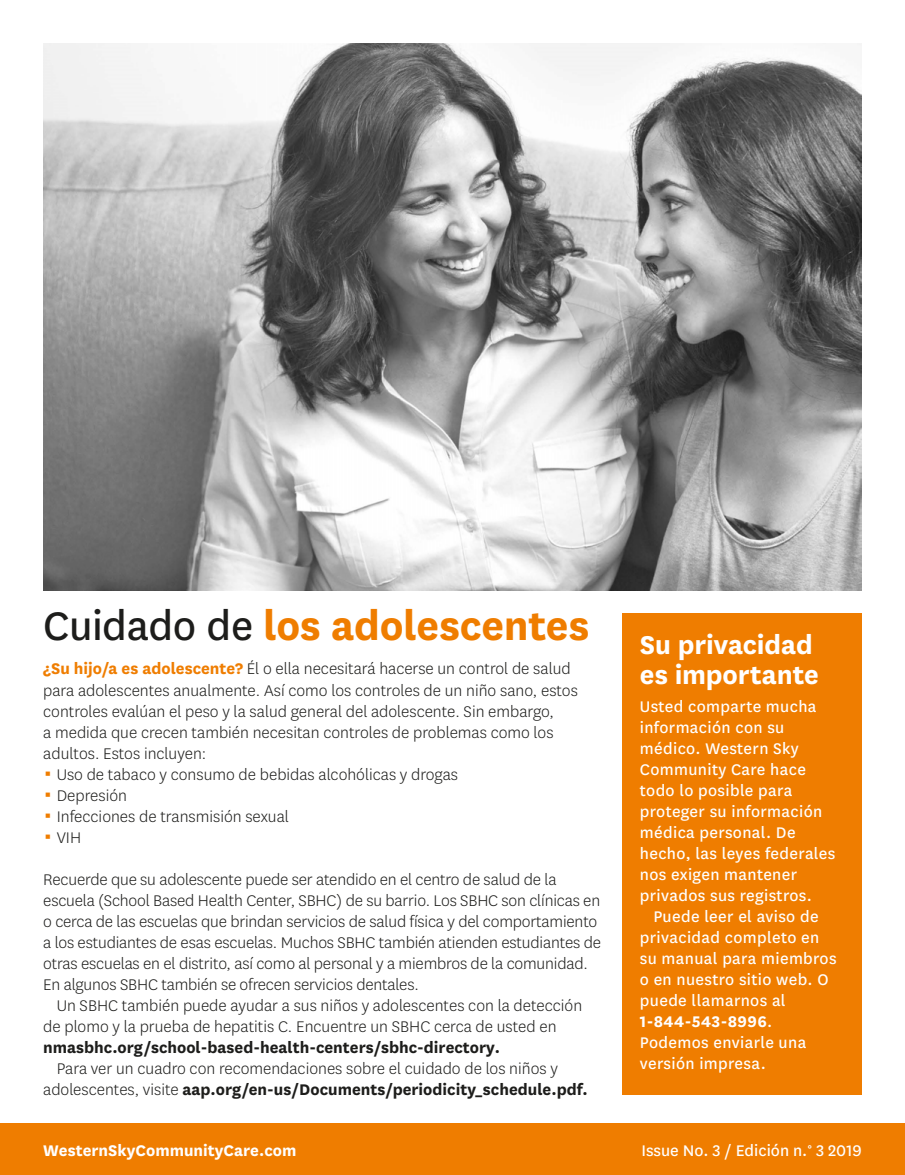
<style>
.page{position:relative;width:905px;height:1175px;background:#fff}
.page>*{position:absolute;margin:0;border:0;box-sizing:border-box;transform-origin:0 0}
.t1{font:700 46.5px "Centene Sans";letter-spacing:-.005em;color:#ef7d00}
.t2{font:700 30px/30px "Centene Sans";letter-spacing:-.005em;color:#fff}
.t3{font:300 18px/21px "Centene Sans";color:#1d1d1b}
.t4{font:18px/21px "Centene Sans";letter-spacing:.02em;color:#fff}
.t5{font:700 18px "Centene Sans";color:#fff}
.t6{font:18px "Centene Sans";color:#fff}
.s1{font-weight:400;color:#1d1d1b}
.s2{font-weight:700;color:#ef7d00}
.s3{font-weight:700}
</style>
<div class="page">
<div style="left:0;top:1123px;width:905px;height:52px;background:#ef7d00"></div>
<img style="left:43px;top:43px;width:818px;height:547px">
<div style="left:622px;top:613px;width:239px;height:482px;background:#ef7d00"></div>
<h2 class="t1" style="left:43px;top:593px;width:547px"><span class="s1">Cuidado de</span> los adolescentes</h2>
<p class="t3" style="left:43px;top:658px;width:536px"><span class="s2">¿Su hijo/a es adolescente?</span> Él o ella necesitará hacerse un control de salud para adolescentes anualmente. Así como los controles de un niño sano, estos controles evalúan el peso y la salud general del adolescente. Sin embargo,<br>a medida que crecen también necesitan controles de problemas como los adultos. Estos incluyen:</p>
<p class="t3" style="left:57px;top:763px;width:403px">Uso de tabaco y consumo de bebidas alcohólicas y drogas</p>
<p class="t3" style="left:57px;top:784px;width:72px">Depresión</p>
<p class="t3" style="left:57px;top:805px;width:234px">Infecciones de transmisión sexual</p>
<p class="t3" style="left:57px;top:826px;width:26px">VIH</p>
<p class="t3" style="left:43px;top:868px;width:559px">Recuerde que su adolescente puede ser atendido en el centro de salud de la escuela (School Based Health Center, SBHC) de su barrio. Los SBHC son clínicas en o cerca de las escuelas que brindan servicios de salud física y del comportamiento a los estudiantes de esas escuelas. Muchos SBHC también atienden estudiantes de otras escuelas en el distrito, así como al personal y a miembros de la comunidad.<br>En algunos SBHC también se ofrecen servicios dentales.</p>
<p class="t3" style="left:43px;top:994px;width:540px;text-indent:14px">Un SBHC también puede ayudar a sus niños y adolescentes con la detección de plomo y la prueba de hepatitis C. Encuentre un SBHC cerca de usted en <span class="s3">nmasbhc.org/school-based-health-centers/sbhc-directory.</span></p>
<p class="t3" style="left:43px;top:1057px;width:546px;text-indent:14px">Para ver un cuadro con recomendaciones sobre el cuidado de los niños y adolescentes, visite <span class="s3">aap.org/en-us/Documents/periodicity_schedule.pdf.</span></p>
<h2 class="t2" style="left:640px;top:627px;width:180px">Su privacidad es importante</h2>
<p class="t4" style="left:640px;top:694px;width:197px">Usted comparte mucha información con su médico. Western Sky<br>Community Care hace todo lo posible para proteger su información médica personal. De hecho, las leyes federales nos exigen mantener privados sus registros.</p>
<p class="t4" style="left:640px;top:904px;width:198px;text-indent:14px">Puede leer el aviso de privacidad completo en su manual para miembros o en nuestro sitio web. O puede llamarnos al<br><span class="s3">1-844-543-8996</span>.<br>Podemos enviarle una versión impresa.</p>
<p class="t5" style="left:43px;top:1137px;width:255px">WesternSkyCommunityCare.com</p>
<p class="t6" style="left:641px;top:1138px;width:222px">Issue No. 3 / Edición n.° 3 2019</p>
</div>
